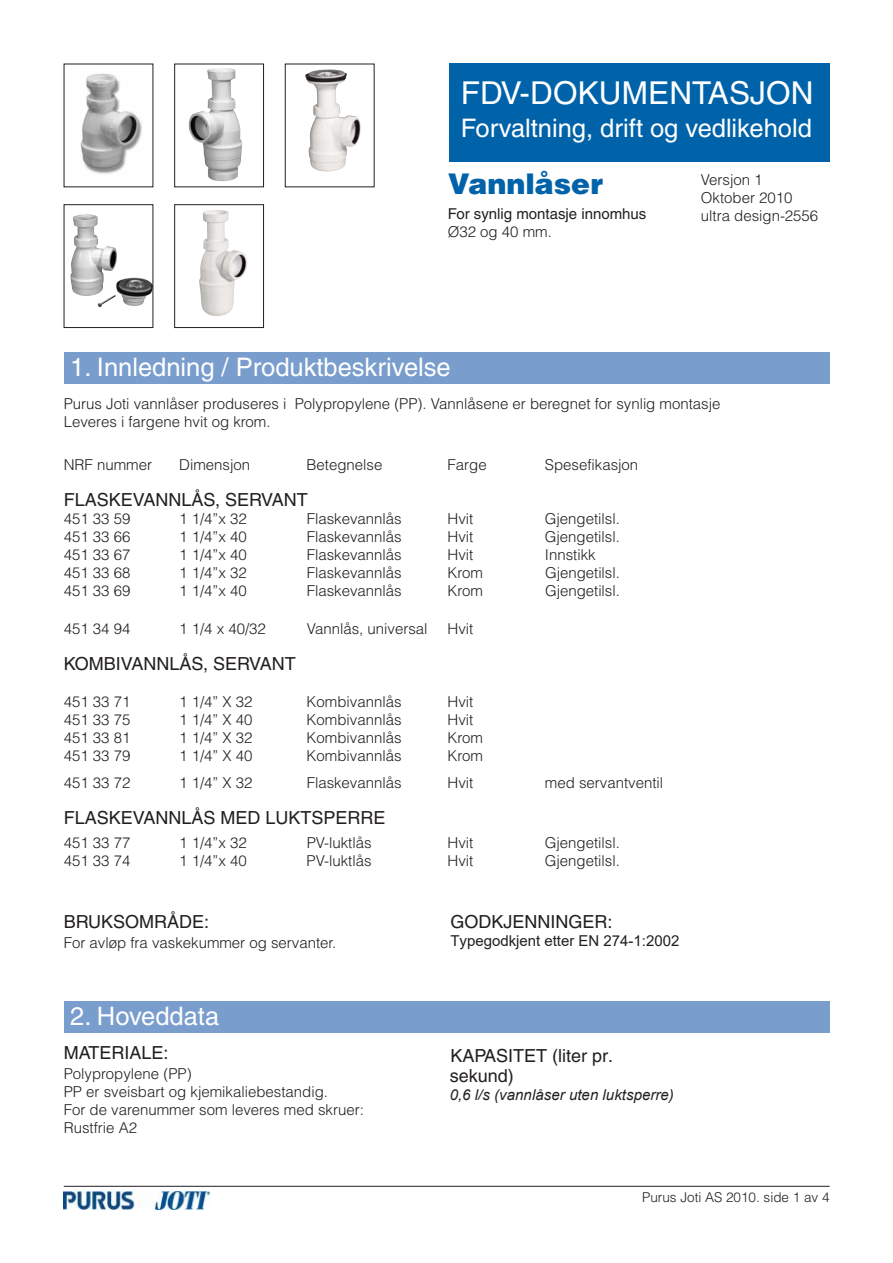
<style>
.page{position:relative;width:893px;height:1263px;background:#fff}
.page>*{position:absolute;margin:0;border:0;box-sizing:border-box;transform-origin:0 0}
.t1{font:31.5px "Helvetica";letter-spacing:.005em;color:#fff}
.t2{font:900 28.5px "Helvetica";color:#0063a9}
.t3{font:25.5px "Helvetica";color:#fff}
.t4{font:18px/19.8px "Helvetica";color:#231f20}
.t5{font:300 15px/18px "Helvetica";color:#231f20}
.t6{font:italic 15px "Arial";letter-spacing:.005em;color:#231f20}
.t7{font:15px "Arial";color:#231f20}
.t8{font:15px "Helvetica";color:#231f20}
.t9{font:300 13.5px "Helvetica";color:#231f20}
</style>
<div class="page">
<hr style="left:64px;top:1186px;width:765px;height:1px;background:#231f20">
<img style="left:64px;top:1191px;width:146px;height:18px">
<div style="left:449px;top:64px;width:380px;height:98px;background:#0063a9"></div>
<div style="left:64px;top:352px;width:765px;height:32px;background:#799dcd"></div>
<div style="left:64px;top:1001px;width:765px;height:32px;background:#799dcd"></div>
<img style="left:80px;top:73px;width:62px;height:101px">
<img style="left:305px;top:69px;width:56px;height:102px">
<div style="left:285px;top:64px;width:89px;height:123px;border:1px solid #231f20"></div>
<img style="left:199px;top:210px;width:48px;height:106px">
<div style="left:174px;top:204px;width:90px;height:124px;border:1px solid #231f20"></div>
<img style="left:70px;top:214px;width:81px;height:93px">
<div style="left:64px;top:204px;width:89px;height:124px;border:1px solid #231f20"></div>
<img style="left:188px;top:68px;width:54px;height:113px">
<div style="left:174px;top:64px;width:90px;height:123px;border:1px solid #231f20"></div>
<h1 class="t1" style="left:460px;top:81px;width:354px">FDV-DOKUMENTASJON</h1>
<h3 class="t3" style="left:460px;top:119px;width:352px">Forvaltning, drift og vedlikehold</h3>
<p class="t5" style="left:701px;top:172px;width:119px">Versjon 1<br>Oktober 2010 ultra design-2556</p>
<h2 class="t2" style="left:448px;top:174px;width:157px">Vannlåser</h2>
<p class="t8" style="left:448px;top:208px;width:200px">For synlig montasje innomhus</p>
<p class="t5" style="left:448px;top:224px;width:106px">Ø32 og 40 mm.</p>
<h3 class="t3" style="left:70px;top:357px;width:382px">1. Innledning / Produktbeskrivelse</h3>
<p class="t5" style="left:64px;top:396px;width:658px">Purus Joti vannlåser produseres i Polypropylene (PP). Vannlåsene er beregnet for synlig montasje<br>Leveres i fargene hvit og krom.</p>
<p class="t5" style="left:64px;top:457px;width:90px">NRF nummer</p>
<p class="t5" style="left:179px;top:457px;width:72px">Dimensjon</p>
<p class="t5" style="left:306px;top:457px;width:77px">Betegnelse</p>
<p class="t5" style="left:447px;top:457px;width:41px">Farge</p>
<p class="t5" style="left:545px;top:457px;width:95px">Spesefikasjon</p>
<p class="t4" style="left:64px;top:492px;width:245px">FLASKEVANNLÅS, SERVANT</p>
<p class="t5" style="left:64px;top:511px;width:68px">451 33 59</p>
<p class="t5" style="left:179px;top:511px;width:69px">1 1/4”x 32</p>
<p class="t5" style="left:307px;top:511px;width:96px">Flaskevannlås</p>
<p class="t5" style="left:447px;top:511px;width:27px">Hvit</p>
<p class="t5" style="left:545px;top:511px;width:76px">Gjengetilsl.</p>
<p class="t5" style="left:64px;top:529px;width:68px">451 33 66</p>
<p class="t5" style="left:179px;top:529px;width:69px">1 1/4”x 40</p>
<p class="t5" style="left:307px;top:529px;width:96px">Flaskevannlås</p>
<p class="t5" style="left:447px;top:529px;width:27px">Hvit</p>
<p class="t5" style="left:545px;top:529px;width:76px">Gjengetilsl.</p>
<p class="t5" style="left:64px;top:547px;width:68px">451 33 67</p>
<p class="t5" style="left:179px;top:547px;width:69px">1 1/4”x 40</p>
<p class="t5" style="left:307px;top:547px;width:96px">Flaskevannlås</p>
<p class="t5" style="left:447px;top:547px;width:27px">Hvit</p>
<p class="t5" style="left:545px;top:547px;width:52px">Innstikk</p>
<p class="t5" style="left:64px;top:565px;width:68px">451 33 68</p>
<p class="t5" style="left:179px;top:565px;width:69px">1 1/4”x 32</p>
<p class="t5" style="left:307px;top:565px;width:96px">Flaskevannlås</p>
<p class="t5" style="left:447px;top:565px;width:37px">Krom</p>
<p class="t5" style="left:545px;top:565px;width:76px">Gjengetilsl.</p>
<p class="t5" style="left:64px;top:583px;width:68px">451 33 69</p>
<p class="t5" style="left:179px;top:583px;width:69px">1 1/4”x 40</p>
<p class="t5" style="left:307px;top:583px;width:96px">Flaskevannlås</p>
<p class="t5" style="left:447px;top:583px;width:37px">Krom</p>
<p class="t5" style="left:545px;top:583px;width:76px">Gjengetilsl.</p>
<p class="t5" style="left:64px;top:621px;width:68px">451 34 94</p>
<p class="t5" style="left:179px;top:621px;width:88px">1 1/4 x 40/32</p>
<p class="t5" style="left:307px;top:621px;width:122px">Vannlås, universal</p>
<p class="t5" style="left:447px;top:621px;width:27px">Hvit</p>
<p class="t4" style="left:64px;top:655px;width:233px">KOMBIVANNLÅS, SERVANT</p>
<p class="t5" style="left:64px;top:694px;width:68px">451 33 71</p>
<p class="t5" style="left:179px;top:694px;width:75px">1 1/4” X 32</p>
<p class="t5" style="left:306px;top:694px;width:96px">Kombivannlås</p>
<p class="t5" style="left:447px;top:694px;width:27px">Hvit</p>
<p class="t5" style="left:64px;top:712px;width:68px">451 33 75</p>
<p class="t5" style="left:179px;top:712px;width:75px">1 1/4” X 40</p>
<p class="t5" style="left:306px;top:712px;width:96px">Kombivannlås</p>
<p class="t5" style="left:447px;top:712px;width:27px">Hvit</p>
<p class="t5" style="left:64px;top:730px;width:68px">451 33 81</p>
<p class="t5" style="left:179px;top:730px;width:75px">1 1/4” X 32</p>
<p class="t5" style="left:306px;top:730px;width:96px">Kombivannlås</p>
<p class="t5" style="left:447px;top:730px;width:37px">Krom</p>
<p class="t5" style="left:64px;top:748px;width:68px">451 33 79</p>
<p class="t5" style="left:179px;top:748px;width:75px">1 1/4” X 40</p>
<p class="t5" style="left:306px;top:748px;width:96px">Kombivannlås</p>
<p class="t5" style="left:447px;top:748px;width:37px">Krom</p>
<p class="t5" style="left:64px;top:775px;width:68px">451 33 72</p>
<p class="t5" style="left:179px;top:775px;width:75px">1 1/4” X 32</p>
<p class="t5" style="left:307px;top:775px;width:96px">Flaskevannlås</p>
<p class="t5" style="left:447px;top:775px;width:27px">Hvit</p>
<p class="t5" style="left:545px;top:775px;width:120px">med servantventil</p>
<p class="t4" style="left:64px;top:810px;width:323px">FLASKEVANNLÅS MED LUKTSPERRE</p>
<p class="t5" style="left:64px;top:835px;width:68px">451 33 77</p>
<p class="t5" style="left:179px;top:835px;width:69px">1 1/4”x 32</p>
<p class="t5" style="left:306px;top:835px;width:66px">PV-luktlås</p>
<p class="t5" style="left:447px;top:835px;width:27px">Hvit</p>
<p class="t5" style="left:545px;top:835px;width:76px">Gjengetilsl.</p>
<p class="t5" style="left:64px;top:853px;width:68px">451 33 74</p>
<p class="t5" style="left:179px;top:853px;width:69px">1 1/4”x 40</p>
<p class="t5" style="left:306px;top:853px;width:66px">PV-luktlås</p>
<p class="t5" style="left:447px;top:853px;width:27px">Hvit</p>
<p class="t5" style="left:545px;top:853px;width:76px">Gjengetilsl.</p>
<p class="t4" style="left:64px;top:914px;width:147px">BRUKSOMRÅDE:</p>
<p class="t5" style="left:64px;top:935px;width:274px">For avløp fra vaskekummer og servanter.</p>
<h3 class="t3" style="left:70px;top:1007px;width:150px">2. Hoveddata</h3>
<p class="t4" style="left:64px;top:1045px;width:106px">MATERIALE:</p>
<p class="t5" style="left:64px;top:1066px;width:301px">Polypropylene (PP)<br>PP er sveisbart og kjemikaliebestandig.<br>For de varenummer som leveres med skruer:<br>Rustfrie A2</p>
<p class="t4" style="left:450px;top:914px;width:163px">GODKJENNINGER:</p>
<p class="t7" style="left:450px;top:931px;width:230px">Typegodkjent etter EN 274-1:2002</p>
<p class="t4" style="left:449px;top:1048px;width:165px">KAPASITET (liter pr. sekund)</p>
<p class="t6" style="left:449px;top:1085px;width:226px">0,6 l/s (vannlåser uten luktsperre)</p>
<p class="t9" style="left:642px;top:1193px;width:189px">Purus Joti AS 2010. side 1 av 4</p>
</div>
